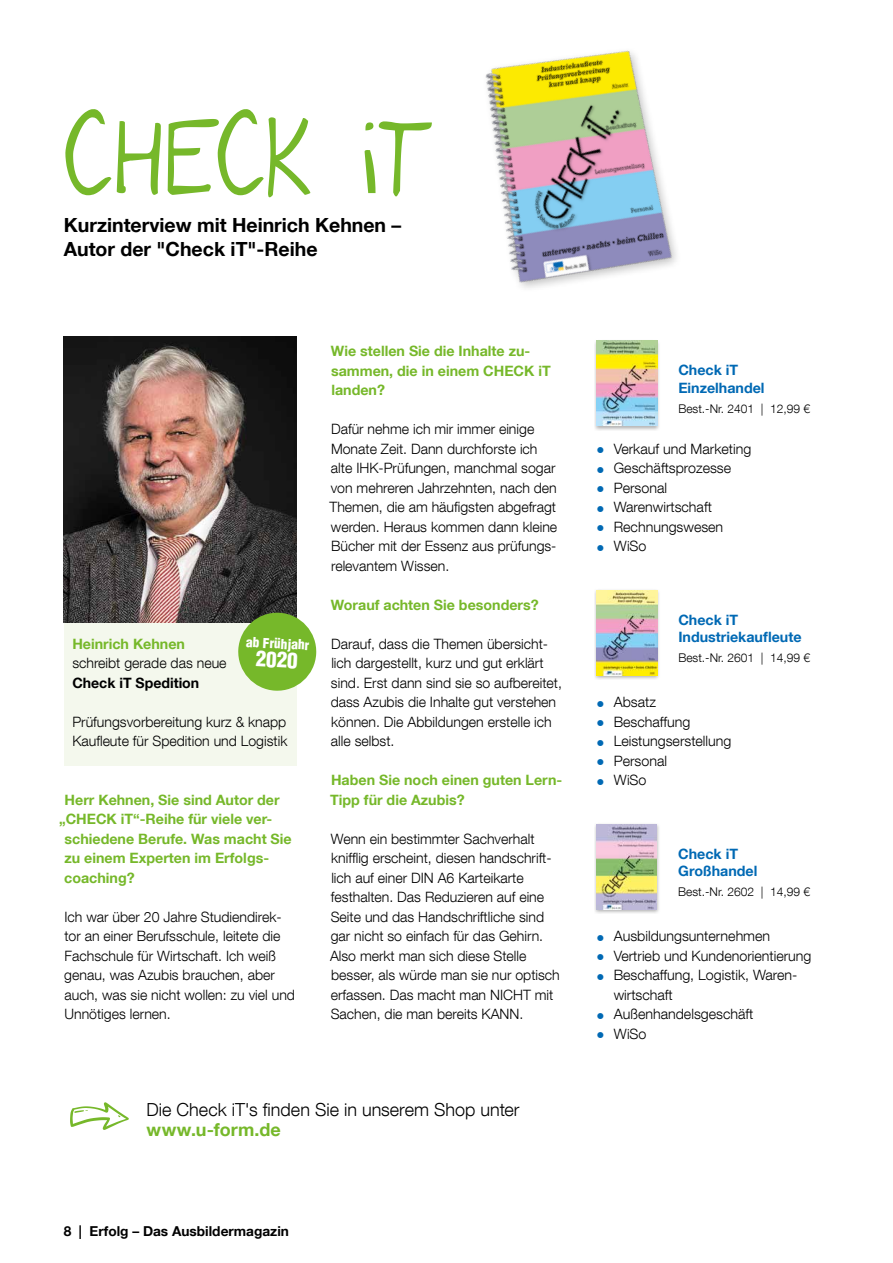
<style>
.page{position:relative;width:893px;height:1263px;background:#fff}
.page>*{position:absolute;margin:0;border:0;box-sizing:border-box;transform-origin:0 0}
.t1{font:97.05px "A Year Without Rain";color:#76b82a}
.t2{font:900 condensed 21px "Helvetica";color:#fff}
.t3{font:700 19.5px/23.4px "Helvetica Neue LT Com";color:#000}
.t4{font:300 18px "Helvetica Neue LT Com";color:#000}
.t5{font:700 18px "Helvetica Neue LT Com";letter-spacing:.01em;color:#76b82a}
.t6{font:300 14.25px/19.5px "Helvetica Neue LT Com";color:#000}
.t7{font:700 14.25px/19.5px "Helvetica Neue LT Com";color:#76b82a}
.t8{font:700 14.25px/17.1px "Helvetica Neue LT Com";color:#0069b4}
.t9{font:700 14.25px "Helvetica Neue LT Com";color:#000}
.t10{font:700 13.65px "Helvetica Neue LT Com";color:#000}
.t11{font:900 condensed 13.5px "Helvetica";color:#fff}
.t12{font:300 12px "Helvetica Neue LT Com";color:#000}
</style>
<div class="page">
<img style="left:485px;top:50px;width:192px;height:238px">
<div style="left:594px;top:339px;width:67px;height:92px;background:#000;opacity:.3"></div>
<img style="left:597px;top:341px;width:60px;height:85px">
<div style="left:594px;top:588px;width:67px;height:92px;background:#000;opacity:.3"></div>
<img style="left:597px;top:590px;width:60px;height:85px">
<div style="left:594px;top:822px;width:67px;height:92px;background:#000;opacity:.3"></div>
<img style="left:597px;top:824px;width:60px;height:85px">
<div style="left:64px;top:337px;width:232px;height:429px;background:#f4f8ed"></div>
<img style="left:64px;top:337px;width:232px;height:286px">
<svg style="left:237px;top:612px;width:80px;height:80px"></svg>
<svg style="left:70px;top:1102px;width:59px;height:28px"></svg>
<h1 class="t1" style="left:64px;top:105px;width:361px">CHECK iT</h1>
<h3 class="t3" style="left:64px;top:213px;width:339px">Kurzinterview mit Heinrich Kehnen –<br>Autor der "Check iT"-Reihe</h3>
<p class="t11" style="left:246px;top:633px;width:65px;rotate:3deg">ab Frühjahr</p>
<p class="t7" style="left:72px;top:634px;width:114px">Heinrich Kehnen</p>
<p class="t6" style="left:72px;top:653px;width:156px">schreibt gerade das neue</p>
<h2 class="t2" style="left:257px;top:645px;width:43px;rotate:3deg">2020</h2>
<p class="t9" style="left:72px;top:674px;width:128px">Check iT Spedition</p>
<p class="t6" style="left:72px;top:712px;width:217px">Prüfungsvorbereitung kurz &amp; knapp<br>Kaufleute für Spedition und Logistik</p>
<p class="t7" style="left:65px;top:790px;width:217px">Herr Kehnen, Sie sind Autor der</p>
<p class="t7" style="left:59px;top:809px;width:215px">„CHECK iT“-Reihe für viele ver-</p>
<p class="t7" style="left:65px;top:829px;width:229px">schiedene Berufe. Was macht Sie</p>
<p class="t7" style="left:64px;top:848px;width:205px">zu einem Experten im Erfolgs-</p>
<p class="t7" style="left:64px;top:868px;width:72px">coaching?</p>
<p class="t6" style="left:64px;top:907px;width:232px">Ich war über 20 Jahre Studiendirek&shy;tor an einer Berufsschule, leitete die Fachschule für Wirtschaft. Ich weiß genau, was Azubis brauchen, aber auch, was sie nicht wollen: zu viel und Unnötiges lernen.</p>
<p class="t7" style="left:331px;top:341px;width:221px">Wie stellen Sie die Inhalte zu&shy;sammen, die in einem CHECK iT landen?</p>
<p class="t6" style="left:329px;top:419px;width:229px">Dafür nehme ich mir immer einige Monate Zeit. Dann durchforste ich alte IHK-Prüfungen, manchmal sogar von mehreren Jahrzehnten, nach den Themen, die am häufigsten abgefragt werden. Heraus kommen dann kleine Bücher mit der Essenz aus prüfungs&shy;relevantem Wissen.</p>
<p class="t7" style="left:331px;top:595px;width:209px">Worauf achten Sie besonders?</p>
<p class="t6" style="left:331px;top:634px;width:233px">Darauf, dass die Themen übersicht&shy;lich dargestellt, kurz und gut erklärt sind. Erst dann sind sie so aufbereitet, dass Azubis die Inhalte gut verstehen können. Die Abbildungen erstelle ich alle selbst.</p>
<p class="t7" style="left:330px;top:770px;width:234px">Haben Sie noch einen guten Lern-<br>Tipp für die Azubis?</p>
<p class="t6" style="left:330px;top:829px;width:231px">Wenn ein bestimmter Sachverhalt knifflig erscheint, diesen handschrift&shy;lich auf einer DIN A6 Karteikarte festhalten. Das Reduzieren auf eine Seite und das Handschriftliche sind gar nicht so einfach für das Gehirn.<br>Also merkt man sich diese Stelle besser, als würde man sie nur optisch erfassen. Das macht man NICHT mit Sachen, die man bereits KANN.</p>
<p class="t4" style="left:147px;top:1099px;width:375px">Die Check iT's finden Sie in unserem Shop unter</p>
<p class="t5" style="left:147px;top:1118px;width:136px">www.u-form.de</p>
<p class="t10" style="left:64px;top:1222px;width:227px">8 | Erfolg – Das Ausbildermagazin</p>
<p class="t8" style="left:678px;top:361px;width:88px">Check iT<br>Einzelhandel</p>
<p class="t12" style="left:678px;top:401px;width:133px">Best.-Nr. 2401 | 12,99 €</p>
<p class="t6" style="left:614px;top:439px;width:139px">Verkauf und Marketing<br>Geschäftsprozesse<br>Personal<br>Warenwirtschaft<br>Rechnungswesen<br>WiSo</p>
<p class="t8" style="left:678px;top:611px;width:125px">Check iT<br>Industriekaufleute</p>
<p class="t12" style="left:678px;top:651px;width:133px">Best.-Nr. 2601 | 14,99 €</p>
<p class="t6" style="left:614px;top:692px;width:119px">Absatz<br>Beschaffung<br>Leistungserstellung<br>Personal<br>WiSo</p>
<p class="t8" style="left:678px;top:845px;width:81px">Check iT<br>Großhandel</p>
<p class="t12" style="left:678px;top:885px;width:133px">Best.-Nr. 2602 | 14,99 €</p>
<p class="t6" style="left:614px;top:926px;width:199px">Ausbildungsunternehmen<br>Vertrieb und Kundenorientierung<br>Beschaffung, Logistik, Waren&shy;wirtschaft<br>Außenhandelsgeschäft<br>WiSo</p>
</div>
